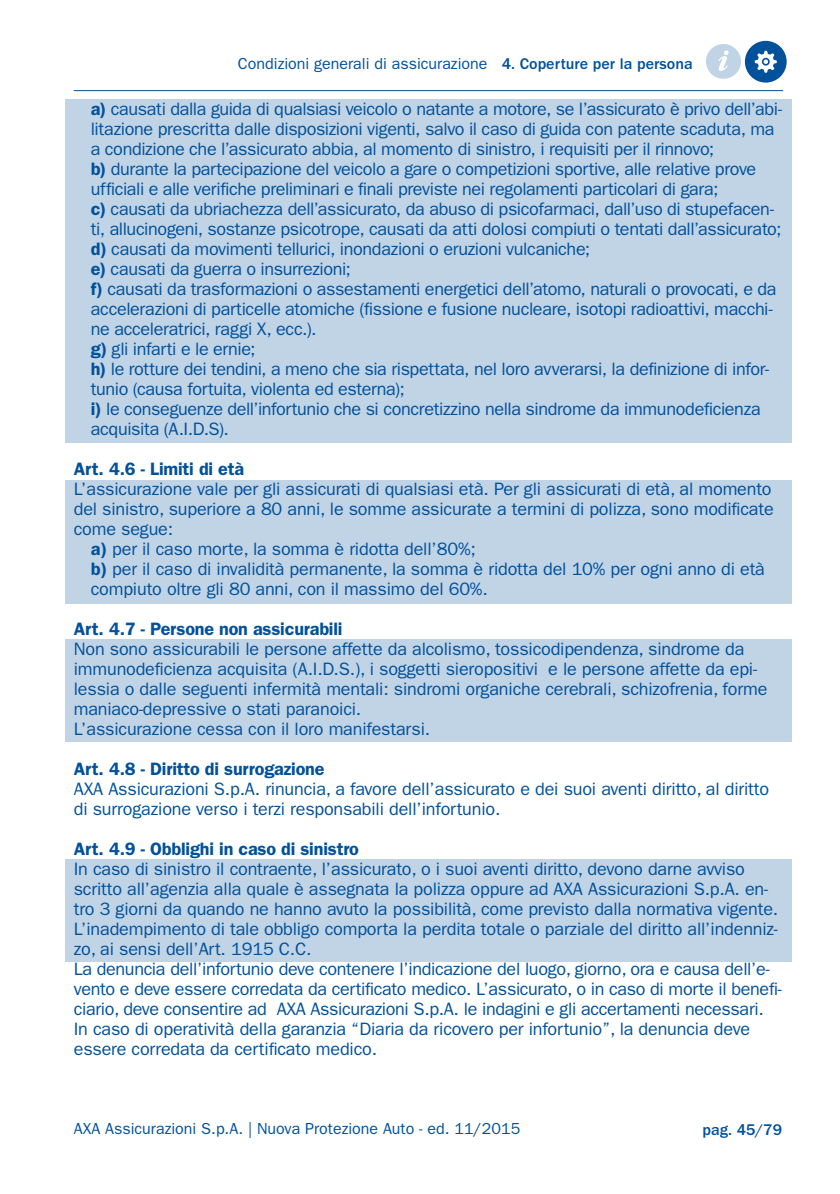
<style>
.page{position:relative;width:840px;height:1194px;background:#fff}
.page>*{position:absolute;margin:0;border:0;box-sizing:border-box;transform-origin:0 0}
.paragrafo_base_-_blu{font:18px/20px "ITC Franklin Gothic Std";letter-spacing:-.01em;color:#01519b}
.paragrafo_base_-_blu-2{font:600 18px "ITC Franklin Gothic Std";letter-spacing:-.01em;color:#01519b}
.t1{font:16px "ITC Franklin Gothic Std";color:#01519b}
.t2{font:500 16px "ITC Franklin Gothic Std";color:#01519b}
.s1{font-weight:500}
.s2{font-weight:600}
</style>
<div class="page">
<hr style="left:74px;top:90px;width:708px;height:1px;background:#01519b">
<div style="left:744px;top:41px;width:42px;height:42px;background:#01519b;border-radius:50%"></div>
<svg style="left:754px;top:51px;width:22px;height:22px"></svg>
<svg style="left:705px;top:44px;width:35px;height:35px"></svg>
<svg style="left:717px;top:50px;width:11px;height:22px"></svg>
<div style="left:65px;top:639px;width:726px;height:103px;background:#c0d4e6"></div>
<div style="left:65px;top:859px;width:726px;height:103px;background:#c0d4e6"></div>
<div style="left:65px;top:99px;width:726px;height:344px;background:#c0d4e6"></div>
<div style="left:65px;top:480px;width:726px;height:123px;background:#c0d4e6"></div>
<p class="t1" style="left:238px;top:55px;width:456px">Condizioni generali di assicurazione <span class="s1">4. Coperture per la persona</span></p>
<p class="paragrafo_base_-_blu" style="left:91px;top:99px;width:692px"><span class="s2">a)</span> causati dalla guida di qualsiasi veicolo o natante a motore, se l’assicurato è privo dell’abi&shy;litazione prescritta dalle disposizioni vigenti, salvo il caso di guida con patente scaduta, ma a condizione che l’assicurato abbia, al momento di sinistro, i requisiti per il rinnovo;</p>
<p class="paragrafo_base_-_blu" style="left:91px;top:159px;width:666px"><span class="s2">b)</span> durante la partecipazione del veicolo a gare o competizioni sportive, alle relative prove ufficiali e alle verifiche preliminari e finali previste nei regolamenti particolari di gara;</p>
<p class="paragrafo_base_-_blu" style="left:91px;top:199px;width:691px"><span class="s2">c)</span> causati da ubriachezza dell’assicurato, da abuso di psicofarmaci, dall’uso di stupefacen&shy;ti, allucinogeni, sostanze psicotrope, causati da atti dolosi compiuti o tentati dall’assicurato;</p>
<p class="paragrafo_base_-_blu" style="left:91px;top:239px;width:500px"><span class="s2">d)</span> causati da movimenti tellurici, inondazioni o eruzioni vulcaniche;</p>
<p class="paragrafo_base_-_blu" style="left:91px;top:259px;width:261px"><span class="s2">e)</span> causati da guerra o insurrezioni;</p>
<p class="paragrafo_base_-_blu" style="left:91px;top:279px;width:687px"><span class="s2">f)</span> causati da trasformazioni o assestamenti energetici dell’atomo, naturali o provocati, e da accelerazioni di particelle atomiche (fissione e fusione nucleare, isotopi radioattivi, macchi&shy;ne acceleratrici, raggi X, ecc.).</p>
<p class="paragrafo_base_-_blu" style="left:91px;top:339px;width:166px"><span class="s2">g)</span> gli infarti e le ernie;</p>
<p class="paragrafo_base_-_blu" style="left:91px;top:359px;width:679px"><span class="s2">h)</span> le rotture dei tendini, a meno che sia rispettata, nel loro avverarsi, la definizione di infor&shy;tunio (causa fortuita, violenta ed esterna);</p>
<p class="paragrafo_base_-_blu" style="left:91px;top:399px;width:671px"><span class="s2">i)</span> le conseguenze dell’infortunio che si concretizzino nella sindrome da immunodeficienza acquisita (A.I.D.S).</p>
<p class="paragrafo_base_-_blu-2" style="left:74px;top:458px;width:172px">Art. 4.6 - Limiti di età</p>
<p class="paragrafo_base_-_blu" style="left:74px;top:479px;width:701px;text-align:justify">L’assicurazione vale per gli assicurati di qualsiasi età. Per gli assicurati di età, al momento del sinistro, superiore a 80 anni, le somme assicurate a termini di polizza, sono modificate come segue:</p>
<p class="paragrafo_base_-_blu" style="left:91px;top:539px;width:386px"><span class="s2">a)</span> per il caso morte, la somma è ridotta dell’80%;</p>
<p class="paragrafo_base_-_blu" style="left:91px;top:559px;width:675px"><span class="s2">b)</span> per il caso di invalidità permanente, la somma è ridotta del 10% per ogni anno di età compiuto oltre gli 80 anni, con il massimo del 60%.</p>
<p class="paragrafo_base_-_blu-2" style="left:74px;top:618px;width:270px">Art. 4.7 - Persone non assicurabili</p>
<p class="paragrafo_base_-_blu" style="left:74px;top:639px;width:695px">Non sono assicurabili le persone affette da alcolismo, tossicodipendenza, sindrome da immunodeficienza acquisita (A.I.D.S.), i soggetti sieropositivi e le persone affette da epi&shy;lessia o dalle seguenti infermità mentali: sindromi organiche cerebrali, schizofrenia, forme maniaco-depressive o stati paranoici.</p>
<p class="paragrafo_base_-_blu" style="left:74px;top:719px;width:358px">L’assicurazione cessa con il loro manifestarsi.</p>
<p class="paragrafo_base_-_blu-2" style="left:74px;top:758px;width:252px">Art. 4.8 - Diritto di surrogazione</p>
<p class="paragrafo_base_-_blu" style="left:74px;top:779px;width:696px">AXA Assicurazioni S.p.A. rinuncia, a favore dell’assicurato e dei suoi aventi diritto, al diritto di surrogazione verso i terzi responsabili dell’infortunio.</p>
<p class="paragrafo_base_-_blu-2" style="left:74px;top:838px;width:286px">Art. 4.9 - Obblighi in caso di sinistro</p>
<p class="paragrafo_base_-_blu" style="left:74px;top:859px;width:705px">In caso di sinistro il contraente, l’assicurato, o i suoi aventi diritto, devono darne avviso scritto all’agenzia alla quale è assegnata la polizza oppure ad AXA Assicurazioni S.p.A. en&shy;tro 3 giorni da quando ne hanno avuto la possibilità, come previsto dalla normativa vigente.</p>
<p class="paragrafo_base_-_blu" style="left:74px;top:919px;width:705px">L’inadempimento di tale obbligo comporta la perdita totale o parziale del diritto all’indenniz&shy;zo, ai sensi dell’Art. 1915 C.C.</p>
<p class="paragrafo_base_-_blu" style="left:74px;top:959px;width:709px">La denuncia dell’infortunio deve contenere l’indicazione del luogo, giorno, ora e causa dell’e&shy;vento e deve essere corredata da certificato medico. L’assicurato, o in caso di morte il benefi&shy;ciario, deve consentire ad AXA Assicurazioni S.p.A. le indagini e gli accertamenti necessari.</p>
<p class="paragrafo_base_-_blu" style="left:74px;top:1019px;width:677px">In caso di operatività della garanzia “Diaria da ricovero per infortunio”, la denuncia deve essere corredata da certificato medico.</p>
<p class="t1" style="left:74px;top:1119px;width:448px">AXA Assicurazioni S.p.A. | Nuova Protezione Auto - ed. 11/2015</p>
<p class="t2" style="left:702px;top:1121px;width:81px">pag. 45/79</p>
</div>
